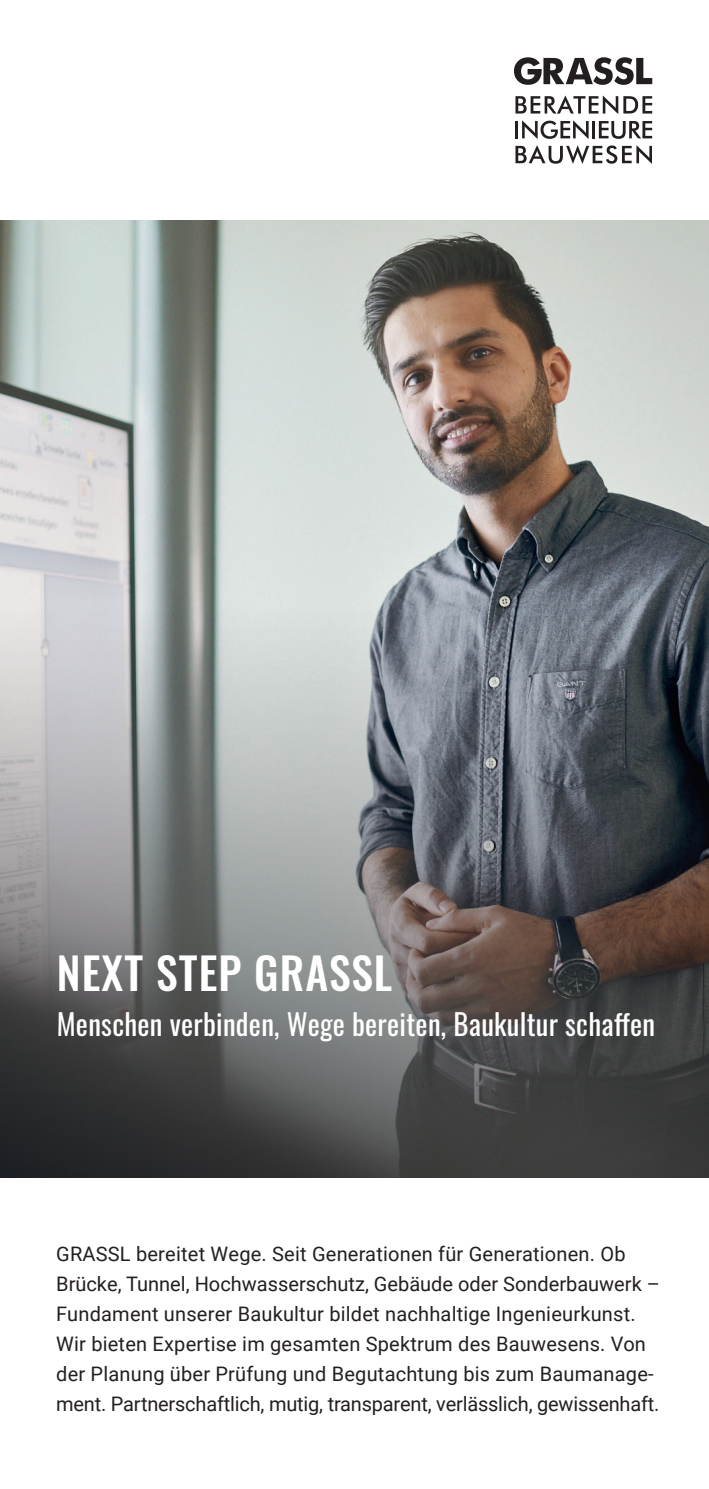
<style>
.page{position:relative;width:709px;height:1489px;background:#fff}
.page>*{position:absolute;margin:0;border:0;box-sizing:border-box;transform-origin:0 0}
.t1{font:43.75px "Oswald";letter-spacing:.025em;color:#fff}
.t2{font:28.75px "Oswald";letter-spacing:.01em;color:#fff}
.t3{font:20px/30px "Roboto";letter-spacing:.01em;color:#231f20}
</style>
<div class="page">
<img style="left:0;top:221px;width:709px;height:268px">
<svg style="left:0;top:489px;width:709px;height:688px;background:#76787a"></svg>
<svg style="left:515px;top:95px;width:137px;height:19px"></svg>
<hr style="left:515px;top:121px;width:3px;height:17px;background:#231f20">
<svg style="left:522px;top:120px;width:66px;height:19px"></svg>
<hr style="left:592px;top:121px;width:3px;height:17px;background:#231f20">
<svg style="left:599px;top:121px;width:53px;height:18px"></svg>
<svg style="left:515px;top:145px;width:137px;height:19px"></svg>
<svg style="left:514px;top:57px;width:138px;height:28px"></svg>
<h1 class="t1" style="left:57px;top:934px;width:337px">NEXT STEP GRASSL</h1>
<h2 class="t2" style="left:57px;top:998px;width:600px">Menschen verbinden, Wege bereiten, Baukultur schaffen</h2>
<p class="t3" style="left:56px;top:1237px;width:605px">GRASSL bereitet Wege. Seit Generationen für Generationen. Ob Brücke, Tunnel, Hochwasserschutz, Gebäude oder Sonderbauwerk – Fundament unserer Baukultur bildet nachhaltige Ingenieurkunst.<br>Wir bieten Expertise im gesamten Spektrum des Bauwesens. Von der Planung über Prüfung und Begutachtung bis zum Baumanage&shy;ment. Partnerschaftlich, mutig, transparent, verlässlich, gewissenhaft.</p>
</div>
